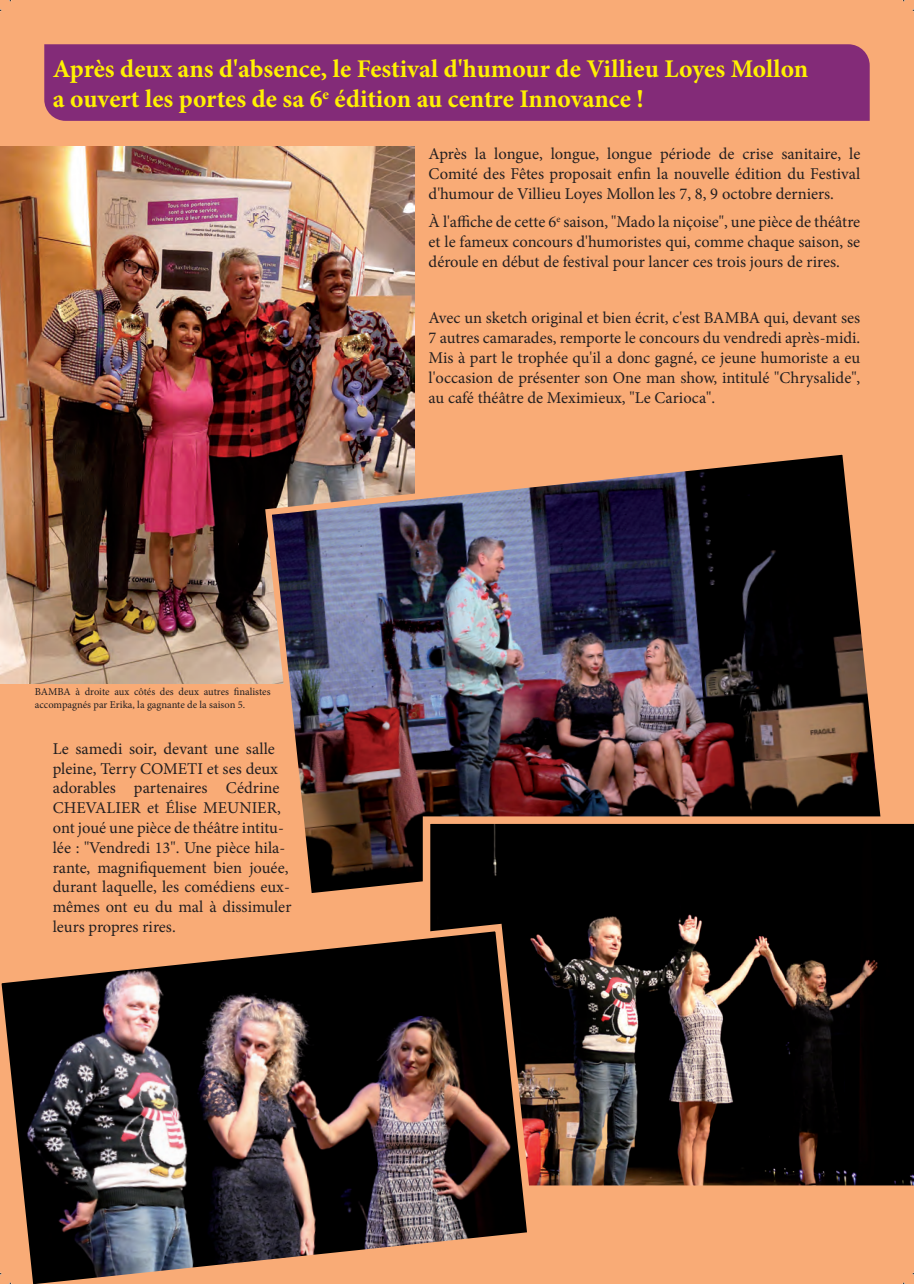
<style>
.page{position:relative;width:914px;height:1284px;background:#fff}
.page>*{position:absolute;margin:0;border:0;box-sizing:border-box;transform-origin:0 0}
.t1{font:700 25.5px/30.6px "Minion Pro";color:#fff101}
.t2{font:16.5px/19.8px "Minion Pro";color:#231f20;text-align:justify}
.t3{font:10.5px/12.6px "Minion Pro";color:#231f20}
</style>
<div class="page">
<div style="left:0;top:0;width:913px;height:1283px;background:#f9ab76"></div>
<div style="left:44px;top:44px;width:825px;height:77px;background:#832b78"></div>
<img style="left:0;top:146px;width:414px;height:537px">
<img style="left:262px;top:444px;width:619px;height:449px">
<img style="left:423px;top:816px;width:490px;height:370px">
<img style="left:0;top:919px;width:538px;height:364px">
<h1 class="t1" style="left:53px;top:53px;width:757px">Après deux ans d'absence, le Festival d'humour de Villieu Loyes Mollon a ouvert les portes de sa 6<sup>e</sup> édition au centre Innovance !</h1>
<p class="t2" style="left:428px;top:144px;width:433px">Après la longue, longue, longue période de crise sanitaire, le Comité des Fêtes proposait enfin la nouvelle édition du Festival d'humour de Villieu Loyes Mollon les 7, 8, 9 octobre derniers.</p>
<p class="t2" style="left:428px;top:212px;width:433px">À l'affiche de cette 6<sup>e</sup> saison, "Mado la niçoise", une pièce de théâtre et le fameux concours d'humoristes qui, comme chaque saison, se déroule en début de festival pour lancer ces trois jours de rires.</p>
<p class="t3" style="left:35px;top:685px;width:237px">BAMBA à droite aux côtés des deux autres finalistes accompagnés par Erika, la gagnante de la saison 5.</p>
<p class="t2" style="left:53px;top:738px;width:240px;text-align:left">Le samedi soir, devant une salle pleine, Terry COMETI et ses deux adorables partenaires Cédrine<br>CHEVALIER et Élise MEUNIER, ont joué une pièce de théâtre intitu&shy;lée : "Vendredi 13". Une pièce hila&shy;rante, magnifiquement bien jouée, durant laquelle, les comédiens eux&shy;mêmes ont eu du mal à dissimuler leurs propres rires.</p>
<p class="t2" style="left:428px;top:308px;width:433px">Avec un sketch original et bien écrit, c'est BAMBA qui, devant ses 7 autres camarades, remporte le concours du vendredi après-midi.<br>Mis à part le trophée qu'il a donc gagné, ce jeune humoriste a eu l'occasion de présenter son One man show, intitulé "Chrysalide", au café théâtre de Meximieux, "Le Carioca".</p>
</div>
